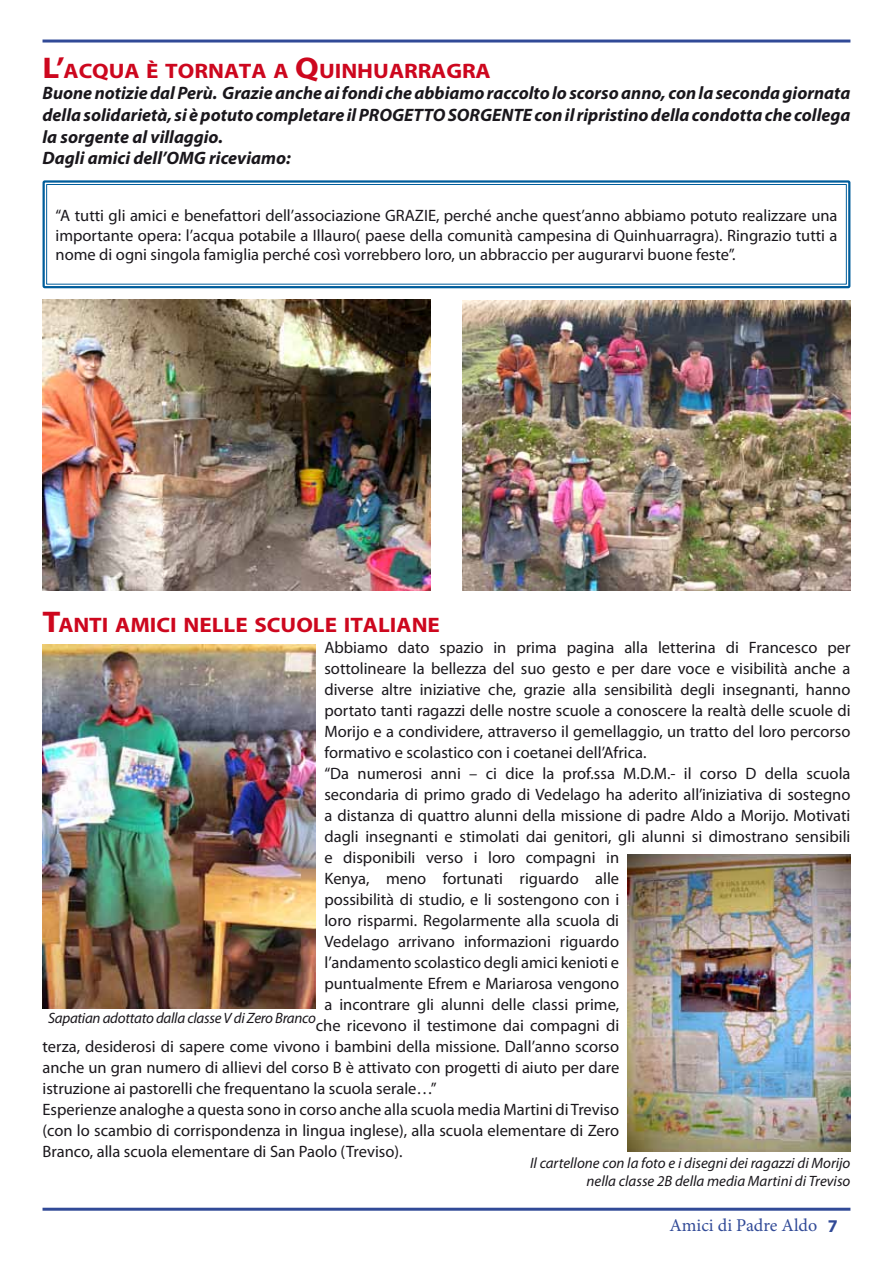
<style>
.page{position:relative;width:893px;height:1263px;background:#fff}
.page>*{position:absolute;margin:0;border:0;box-sizing:border-box;transform-origin:0 0}
.t1{font:700 21px "Myriad Pro";color:#cd071e;scale:1.1 1}
.t2{font:italic 700 18px/21.6px "Myriad Pro";color:#1a171c}
.t3{font:18px "Minion Pro";color:#314a97}
.t4{font:16.5px/19.8px "Myriad Pro";color:#1a171c;text-align:justify}
.t5{font:italic 15px/18px "Myriad Pro";color:#1a171c;text-align:right}
.t6{font:italic 15px "Myriad Pro";letter-spacing:-.02em;color:#1a171c}
.s1{font-size:30px}
.s2{font-family:"Myriad Pro";font-weight:700}
</style>
<div class="page">
<hr style="left:43px;top:40px;width:807px;height:3px;background:#314a97">
<hr style="left:43px;top:1208px;width:807px;height:3px;background:#314a97">
<img style="left:628px;top:855px;width:222px;height:297px">
<div style="left:43px;top:180px;width:807px;height:108px;border:2px solid #005d9b"></div>
<div style="left:46px;top:184px;width:801px;height:101px;border:1px solid #005d9b"></div>
<img style="left:463px;top:300px;width:387px;height:291px">
<img style="left:43px;top:300px;width:388px;height:291px">
<img style="left:43px;top:644px;width:273px;height:365px">
<p class="t1" style="left:43px;top:57px;width:409px"><span class="s1">L’</span>ACQUA È TORNATA A <span class="s1">Q</span>UINHUARRAGRA</p>
<p class="t2" style="left:43px;top:82px;width:809px">Buone notizie dal Perù. Grazie anche ai fondi che abbiamo raccolto lo scorso anno, con la seconda giornata della solidarietà, si è potuto completare il PROGETTO SORGENTE con il ripristino della condotta che collega la sorgente al villaggio.<br>Dagli amici dell’OMG riceviamo:</p>
<p class="t4" style="left:56px;top:205px;width:783px">“A tutti gli amici e benefattori dell’associazione GRAZIE, perché anche quest’anno abbiamo potuto realizzare una importante opera: l’acqua potabile a Illauro( paese della comunità campesina di Quinhuarragra). Ringrazio tutti a nome di ogni singola famiglia perché così vorrebbero loro, un abbraccio per augurarvi buone feste”.</p>
<p class="t1" style="left:43px;top:611px;width:363px"><span class="s1">T</span>ANTI AMICI NELLE SCUOLE ITALIANE</p>
<p class="t4" style="left:324px;top:637px;width:528px">Abbiamo dato spazio in prima pagina alla letterina di Francesco per</p>
<p class="t4" style="left:324px;top:658px;width:527px">sottolineare la bellezza del suo gesto e per dare voce e visibilità anche a</p>
<p class="t4" style="left:324px;top:679px;width:527px">diverse altre iniziative che, grazie alla sensibilità degli insegnanti, hanno</p>
<p class="t4" style="left:324px;top:700px;width:528px">portato tanti ragazzi delle nostre scuole a conoscere la realtà delle scuole di</p>
<p class="t4" style="left:324px;top:722px;width:528px">Morijo e a condividere, attraverso il gemellaggio, un tratto del loro percorso</p>
<p class="t4" style="left:324px;top:743px;width:324px">formativo e scolastico con i coetanei dell’Africa.</p>
<p class="t4" style="left:324px;top:764px;width:528px">“Da numerosi anni – ci dice la prof.ssa M.D.M.- il corso D della scuola</p>
<p class="t4" style="left:324px;top:785px;width:528px">secondaria di primo grado di Vedelago ha aderito all’iniziativa di sostegno</p>
<p class="t4" style="left:324px;top:806px;width:527px">a distanza di quattro alunni della missione di padre Aldo a Morijo. Motivati</p>
<p class="t4" style="left:324px;top:827px;width:528px">dagli insegnanti e stimolati dai genitori, gli alunni si dimostrano sensibili</p>
<p class="t4" style="left:324px;top:848px;width:296px">e disponibili verso i loro compagni in</p>
<p class="t4" style="left:324px;top:869px;width:296px">Kenya, meno fortunati riguardo alle</p>
<p class="t4" style="left:324px;top:890px;width:296px">possibilità di studio, e li sostengono con i</p>
<p class="t4" style="left:324px;top:911px;width:296px">loro risparmi. Regolarmente alla scuola di</p>
<p class="t4" style="left:324px;top:932px;width:296px">Vedelago arrivano informazioni riguardo</p>
<p class="t4" style="left:324px;top:953px;width:296px">l’andamento scolastico degli amici kenioti e</p>
<p class="t4" style="left:324px;top:974px;width:296px">puntualmente Efrem e Mariarosa vengono</p>
<p class="t4" style="left:324px;top:995px;width:296px">a incontrare gli alunni delle classi prime,</p>
<p class="t4" style="left:316px;top:1016px;width:305px">che ricevono il testimone dai compagni di</p>
<p class="t4" style="left:43px;top:1037px;width:578px">terza, desiderosi di sapere come vivono i bambini della missione. Dall’anno scorso</p>
<p class="t4" style="left:43px;top:1058px;width:578px">anche un gran numero di allievi del corso B è attivato con progetti di aiuto per dare</p>
<p class="t4" style="left:43px;top:1079px;width:396px">istruzione ai pastorelli che frequentano la scuola serale…”</p>
<p class="t4" style="left:43px;top:1100px;width:578px">Esperienze analoghe a questa sono in corso anche alla scuola media Martini di Treviso</p>
<p class="t4" style="left:43px;top:1121px;width:578px">(con lo scambio di corrispondenza in lingua inglese), alla scuola elementare di Zero</p>
<p class="t4" style="left:43px;top:1142px;width:361px">Branco, alla scuola elementare di San Paolo (Treviso).</p>
<p class="t6" style="left:48px;top:1009px;width:269px">Sapatian adottato dalla classe V di Zero Branco</p>
<p class="t5" style="left:530px;top:1154px;width:322px">Il cartellone con la foto e i disegni dei ragazzi di Morijo nella classe 2B della media Martini di Treviso</p>
<p class="t3" style="left:669px;top:1213px;width:170px">Amici di Padre Aldo <span class="s2">7</span></p>
</div>
